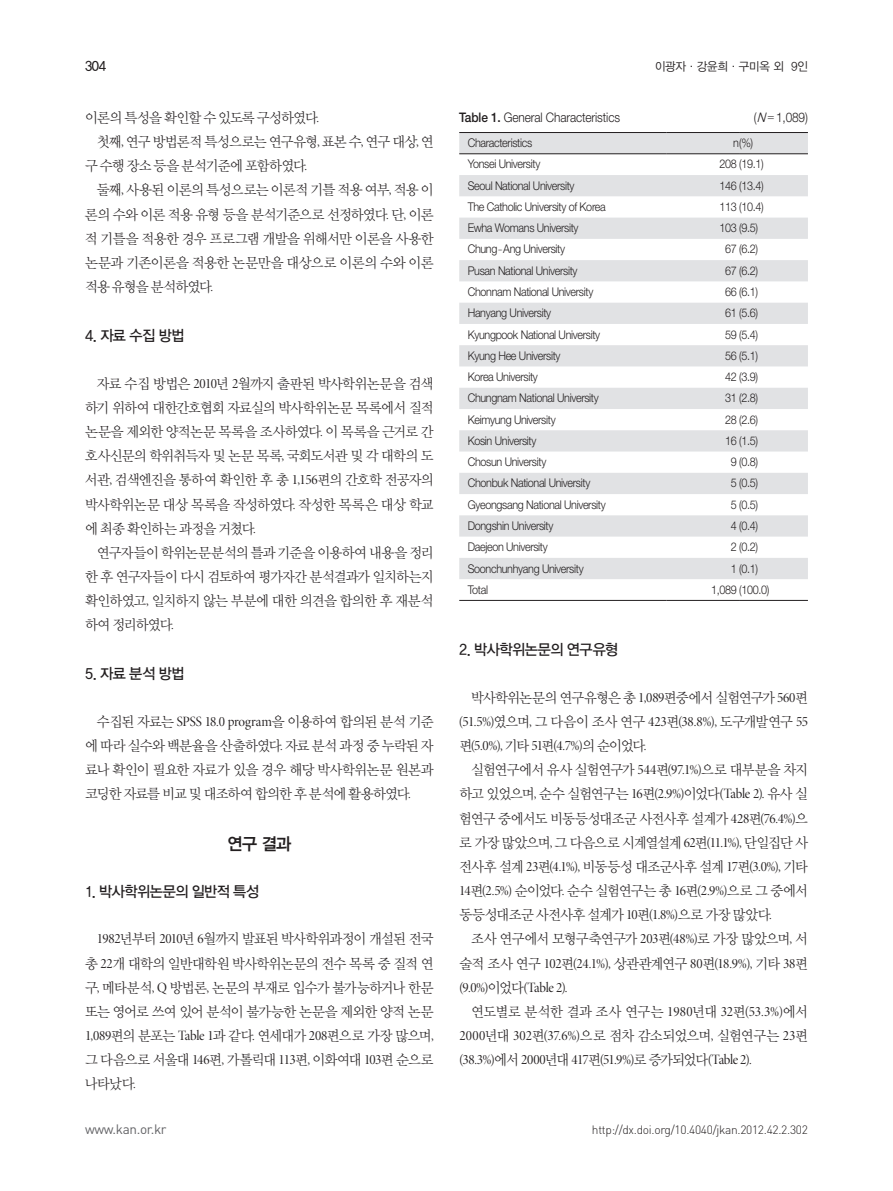
<style>
.page{position:relative;width:893px;height:1191px;background:#fff}
.page>*{position:absolute;margin:0;border:0;box-sizing:border-box;transform-origin:0 0}
.t1{font:17.25px "YDIYGO340";color:#231f20;scale:.95 1}
.t2{font:15px "YDIYGO330";letter-spacing:-.03em;color:#231f20;scale:.95 1}
.t3{font:14.25px/24.2px "YDIY Mj O320";letter-spacing:-.055em;color:#231f20;text-align:justify;scale:.96 1}
.t4{font:14.25px/24.2px "Minion Pro Disp";letter-spacing:-.025em;color:#231f20;scale:.96 1}
.t5{font:14.25px/24.2px "YDIY Mj O320";letter-spacing:-.035em;color:#231f20;text-align:right;scale:.96 1}
.t6{font:13.5px "DIN Pro";letter-spacing:-.025em;color:#636366}
.t7{font:13.5px "YDIYGO330";color:#231f20;scale:.95 1}
.t8{font:300 13.2px "Helvetica Neue LT Std";letter-spacing:-.01em;color:#231f20;scale:.9 1}
.t9{font:300 12px "Helvetica Neue LT Std";letter-spacing:-.03em;color:#231f20;scale:.9 1}
.t10{font:300 12px "DIN Pro";letter-spacing:-.025em;color:#231f20}
.t11{font:12px "YDIYGO320";letter-spacing:-.02em;color:#231f20;scale:.95 1}
.s1{font-family:"Minion Pro Disp"}
.s2{font-weight:500}
.s3{font-style:italic}
.s4{font-family:"Dotum";font-weight:400;font-size:11.85px}
.s5{font-family:"Dotum";font-weight:400;font-size:10.8px}
.s6{font-family:"YDIY Mj O320"}
</style>
<div class="page">
<svg style="left:459px;top:133px;width:349px;height:446px;fill:#e1e2e4"></svg>
<hr style="left:459px;top:132px;width:208px;height:1px;background:#231f20">
<hr style="left:667px;top:132px;width:72px;height:1px;background:#231f20">
<hr style="left:739px;top:132px;width:69px;height:1px;background:#231f20">
<hr style="left:459px;top:153px;width:208px;height:1px;background:#231f20">
<hr style="left:667px;top:153px;width:72px;height:1px;background:#231f20">
<hr style="left:739px;top:153px;width:69px;height:1px;background:#231f20">
<hr style="left:459px;top:600px;width:208px;height:1px;background:#231f20">
<hr style="left:667px;top:600px;width:72px;height:1px;background:#231f20">
<hr style="left:739px;top:600px;width:69px;height:1px;background:#231f20">
<p class="t7" style="left:85px;top:59px;width:24px">304</p>
<p class="t11" style="left:655px;top:60px;width:162px">이광자·강윤희·구미옥 외 9인</p>
<p class="t3" style="left:85px;top:106px;width:245px">이론의 특성을 확인할 수 있도록 구성하였다<span class="s1">.</span></p>
<p class="t3" style="left:97px;top:130px;width:352px">첫째<span class="s1">,</span> 연구 방법론적 특성으로는 연구유형<span class="s1">,</span> 표본 수<span class="s1">,</span> 연구 대상<span class="s1">,</span> 연</p>
<p class="t3" style="left:85px;top:154px;width:233px">구 수행 장소 등을 분석기준에 포함하였다<span class="s1">.</span></p>
<p class="t3" style="left:97px;top:178px;width:352px">둘째<span class="s1">,</span> 사용된 이론의 특성으로는 이론적 기틀 적용 여부<span class="s1">,</span> 적용 이</p>
<p class="t3" style="left:85px;top:202px;width:365px">론의 수와 이론 적용 유형 등을 분석기준으로 선정하였다<span class="s1">.</span> 단<span class="s1">,</span> 이론</p>
<p class="t3" style="left:85px;top:226px;width:365px">적 기틀을 적용한 경우 프로그램 개발을 위해서만 이론을 사용한</p>
<p class="t5" style="left:85px;top:251px;width:365px">논문과 기존이론을 적용한 논문만을 대상으로 이론의 수와 이론</p>
<p class="t3" style="left:85px;top:275px;width:135px">적용 유형을 분석하였다<span class="s1">.</span></p>
<p class="t2" style="left:85px;top:327px;width:106px">4. 자료 수집 방법</p>
<p class="t3" style="left:85px;top:371px;width:365px;text-indent:12px">자료 수집 방법은 <span class="s1">2010</span>년 <span class="s1">2</span>월까지 출판된 박사학위논문을 검색 하기 위하여 대한간호협회 자료실의 박사학위논문 목록에서 질적 논문을 제외한 양적논문 목록을 조사하였다<span class="s1">.</span> 이 목록을 근거로 간 호사신문의 학위취득자 및 논문 목록<span class="s1">,</span> 국회도서관 및 각 대학의 도 서관<span class="s1">,</span> 검색엔진을 통하여 확인한 후 총 <span class="s1">1,156</span>편의 간호학 전공자의 박사학위논문 대상 목록을 작성하였다<span class="s1">.</span> 작성한 목록은 대상 학교 에 최종 확인하는 과정을 거쳤다<span class="s1">.</span></p>
<p class="t3" style="left:85px;top:540px;width:365px;text-indent:12px">연구자들이 학위논문분석의 틀과 기준을 이용하여 내용을 정리 한 후 연구자들이 다시 검토하여 평가자간 분석결과가 일치하는지 확인하였고<span class="s1">,</span> 일치하지 않는 부분에 대한 의견을 합의한 후 재분석 하여 정리하였다<span class="s1">.</span></p>
<p class="t2" style="left:85px;top:665px;width:106px">5. 자료 분석 방법</p>
<p class="t3" style="left:85px;top:709px;width:365px;text-indent:12px">수집된 자료는 <span class="s1">SPSS 18.0 program</span>을 이용하여 합의된 분석 기준 에 따라 실수와 백분율을 산출하였다<span class="s1">.</span> 자료 분석 과정 중 누락된 자 료나 확인이 필요한 자료가 있을 경우 해당 박사학위논문 원본과 코딩한 자료를 비교 및 대조하여 합의한 후 분석에 활용하였다<span class="s1">.</span></p>
<p class="t1" style="left:227px;top:834px;width:69px">연구 결과</p>
<p class="t2" style="left:85px;top:883px;width:185px">1. 박사학위논문의 일반적 특성</p>
<p class="t3" style="left:85px;top:927px;width:365px;text-indent:12px"><span class="s1">1982</span>년부터 <span class="s1">2010</span>년 <span class="s1">6</span>월까지 발표된 박사학위과정이 개설된 전국 총 <span class="s1">22</span>개 대학의 일반대학원 박사학위논문의 전수 목록 중 질적 연 구<span class="s1">,</span> 메타분석<span class="s1">, Q</span> 방법론<span class="s1">,</span> 논문의 부재로 입수가 불가능하거나 한문 또는 영어로 쓰여 있어 분석이 불가능한 논문을 제외한 양적 논문 <span class="s1">1,089</span>편의 분포는 <span class="s1">Table 1</span>과 같다<span class="s1">.</span> 연세대가 <span class="s1">208</span>편으로 가장 많으며<span class="s1">, </span>그 다음으로 서울대 <span class="s1">146</span>편<span class="s1">,</span> 가톨릭대 <span class="s1">113</span>편<span class="s1">,</span> 이화여대 <span class="s1">103</span>편 순으로 나타났다<span class="s1">.</span></p>
<p class="t8" style="left:459px;top:109px;width:180px"><span class="s2">Table 1.</span> General Characteristics</p>
<p class="t8" style="left:754px;top:109px;width:62px">(<span class="s3">N</span><span class="s4">=</span>1,089)</p>
<p class="t9" style="left:468px;top:135px;width:73px">Characteristics</p>
<p class="t9" style="left:733px;top:135px;width:24px">n(%)</p>
<p class="t9" style="left:468px;top:157px;width:82px">Yonsei University</p>
<p class="t9" style="left:719px;top:157px;width:50px">208 (19.1)</p>
<p class="t9" style="left:468px;top:178px;width:120px">Seoul National University</p>
<p class="t9" style="left:719px;top:178px;width:50px">146 (13.4)</p>
<p class="t9" style="left:468px;top:199px;width:155px">The Catholic University of Korea</p>
<p class="t9" style="left:719px;top:199px;width:50px">113 (10.4)</p>
<p class="t9" style="left:468px;top:221px;width:125px">Ewha Womans University</p>
<p class="t9" style="left:719px;top:221px;width:44px">103 (9.5)</p>
<p class="t9" style="left:468px;top:242px;width:110px">Chung<span class="s5">-</span>Ang University</p>
<p class="t9" style="left:725px;top:242px;width:38px">67 (6.2)</p>
<p class="t9" style="left:468px;top:263px;width:124px">Pusan National University</p>
<p class="t9" style="left:725px;top:263px;width:38px">67 (6.2)</p>
<p class="t9" style="left:468px;top:284px;width:141px">Chonnam National University</p>
<p class="t9" style="left:725px;top:284px;width:38px">66 (6.1)</p>
<p class="t9" style="left:468px;top:306px;width:94px">Hanyang University</p>
<p class="t9" style="left:725px;top:306px;width:38px">61 (5.6)</p>
<p class="t9" style="left:468px;top:327px;width:149px">Kyungpook National University</p>
<p class="t9" style="left:725px;top:327px;width:38px">59 (5.4)</p>
<p class="t9" style="left:468px;top:348px;width:105px">Kyung Hee University</p>
<p class="t9" style="left:725px;top:348px;width:38px">56 (5.1)</p>
<p class="t9" style="left:468px;top:369px;width:79px">Korea University</p>
<p class="t9" style="left:725px;top:369px;width:38px">42 (3.9)</p>
<p class="t9" style="left:468px;top:391px;width:147px">Chungnam National University</p>
<p class="t9" style="left:725px;top:391px;width:38px">31 (2.8)</p>
<p class="t9" style="left:468px;top:412px;width:99px">Keimyung University</p>
<p class="t9" style="left:725px;top:412px;width:38px">28 (2.6)</p>
<p class="t9" style="left:468px;top:433px;width:78px">Kosin University</p>
<p class="t9" style="left:725px;top:433px;width:38px">16 (1.5)</p>
<p class="t9" style="left:468px;top:454px;width:89px">Chosun University</p>
<p class="t9" style="left:731px;top:454px;width:32px">9 (0.8)</p>
<p class="t9" style="left:468px;top:476px;width:138px">Chonbuk National University</p>
<p class="t9" style="left:731px;top:476px;width:32px">5 (0.5)</p>
<p class="t9" style="left:468px;top:497px;width:155px">Gyeongsang National University</p>
<p class="t9" style="left:731px;top:497px;width:32px">5 (0.5)</p>
<p class="t9" style="left:468px;top:518px;width:97px">Dongshin University</p>
<p class="t9" style="left:731px;top:518px;width:32px">4 (0.4)</p>
<p class="t9" style="left:468px;top:539px;width:91px">Daejeon University</p>
<p class="t9" style="left:731px;top:539px;width:32px">2 (0.2)</p>
<p class="t9" style="left:468px;top:561px;width:130px">Soonchunhyang University</p>
<p class="t9" style="left:731px;top:561px;width:32px">1 (0.1)</p>
<p class="t9" style="left:468px;top:582px;width:24px">Total</p>
<p class="t9" style="left:711px;top:582px;width:66px">1,089 (100.0)</p>
<p class="t2" style="left:459px;top:641px;width:169px">2. 박사학위논문의 연구유형</p>
<p class="t3" style="left:471px;top:685px;width:352px">박사학위논문의 연구유형은 총 <span class="s1">1,089</span>편중에서 실험연구가 <span class="s1">560</span>편</p>
<p class="t4" style="left:459px;top:709px;width:365px">(51.5%)<span class="s6">였으며</span>, <span class="s6">그 다음이 조사 연구</span> 423<span class="s6">편</span>(38.8%), <span class="s6">도구개발연구</span> 55 <span class="s6">편</span>(5.0%), <span class="s6">기타</span> 51<span class="s6">편</span>(4.7%)<span class="s6">의 순이었다</span>.</p>
<p class="t3" style="left:459px;top:758px;width:365px;text-indent:12px">실험연구에서 유사 실험연구가 <span class="s1">544</span>편<span class="s1">(97.1%)</span>으로 대부분을 차지 하고 있었으며<span class="s1">,</span> 순수 실험연구는 <span class="s1">16</span>편<span class="s1">(2.9%)</span>이었다<span class="s1">(Table 2).</span> 유사 실 험연구 중에서도 비동등성대조군 사전사후 설계가 <span class="s1">428</span>편<span class="s1">(76.4%)</span>으 로 가장 많았으며<span class="s1">,</span> 그 다음으로 시계열설계 <span class="s1">62</span>편<span class="s1">(11.1%),</span> 단일집단 사 전사후 설계 <span class="s1">23</span>편<span class="s1">(4.1%),</span> 비동등성 대조군사후 설계 <span class="s1">17</span>편<span class="s1">(3.0%),</span> 기타 <span class="s1">14</span>편<span class="s1">(2.5%)</span> 순이었다<span class="s1">.</span> 순수 실험연구는 총 <span class="s1">16</span>편<span class="s1">(2.9%)</span>으로 그 중에서 동등성대조군 사전사후 설계가 <span class="s1">10</span>편<span class="s1">(1.8%)</span>으로 가장 많았다<span class="s1">.</span></p>
<p class="t3" style="left:471px;top:927px;width:352px">조사 연구에서 모형구축연구가 <span class="s1">203</span>편<span class="s1">(48%)</span>로 가장 많았으며<span class="s1">,</span> 서</p>
<p class="t4" style="left:459px;top:951px;width:365px"><span class="s6">술적 조사 연구</span> 102<span class="s6">편</span>(24.1%), <span class="s6">상관관계연구</span> 80<span class="s6">편</span>(18.9%), <span class="s6">기타</span> 38<span class="s6">편 </span>(9.0%)<span class="s6">이었다</span>(Table 2).</p>
<p class="t5" style="left:459px;top:999px;width:365px">연도별로 분석한 결과 조사 연구는 <span class="s1">1980</span>년대 <span class="s1">32</span>편<span class="s1">(53.3%)</span>에서<br><span class="s1">2000</span>년대 <span class="s1">302</span>편<span class="s1">(37.6%)</span>으로 점차 감소되었으며<span class="s1">,</span> 실험연구는 <span class="s1">23</span>편</p>
<p class="t4" style="left:459px;top:1048px;width:306px">(38.3%)<span class="s6">에서</span> 2000<span class="s6">년대</span> 417<span class="s6">편</span>(51.9%)<span class="s6">로 증가되었다</span>(Table 2).</p>
<p class="t6" style="left:85px;top:1119px;width:83px">www.kan.or.kr</p>
<p class="t10" style="left:592px;top:1121px;width:218px">http://dx.doi.org/10.4040/jkan.2012.42.2.302</p>
</div>
